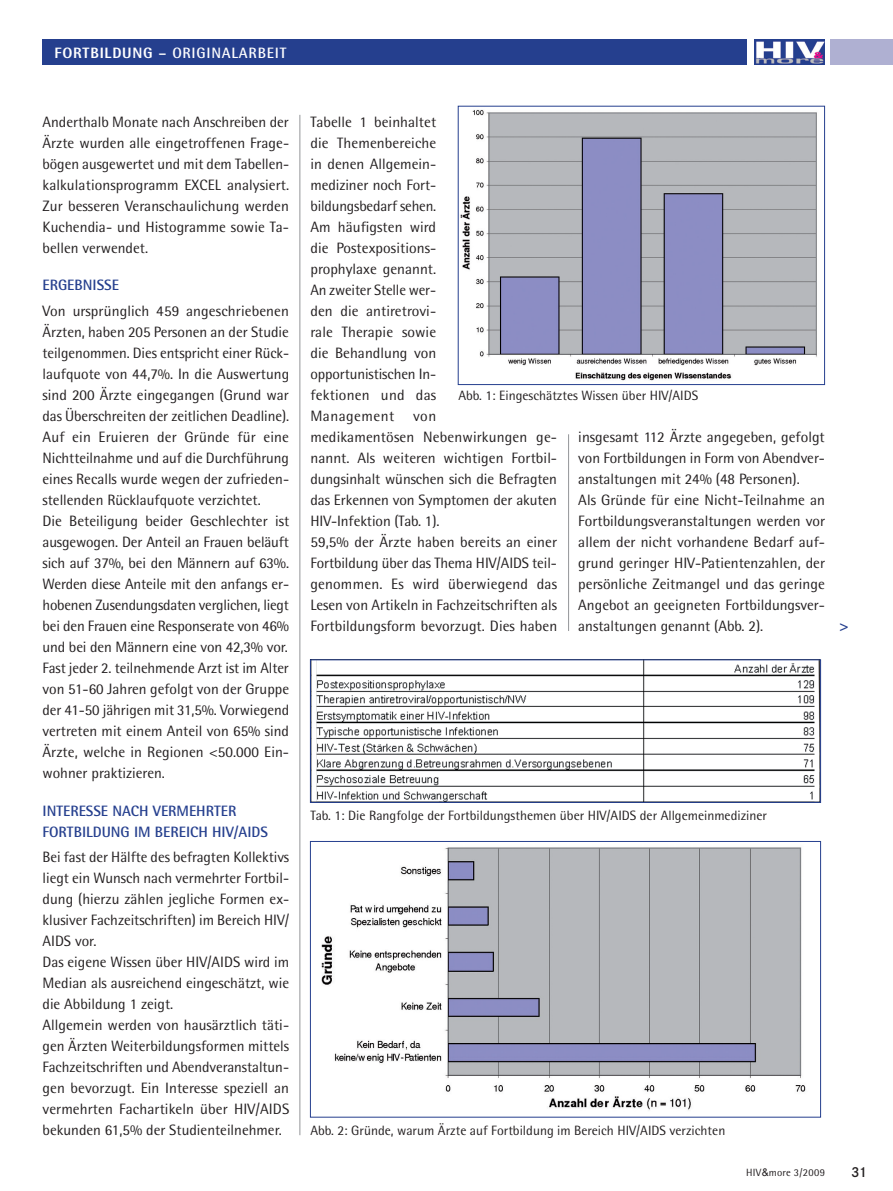
<style>
.page{position:relative;width:893px;height:1191px;background:#fff}
.page>*{position:absolute;margin:0;border:0;box-sizing:border-box;transform-origin:0 0}
.Fliesstext{font:15px/21px "Rotis Semi Sans";color:#231f20;text-align:justify}
.Fliesstext-2{font:700 15px/21px "Rotis Semi Sans";color:#253f8e}
.Rubriken{font:700 15px "Rotis Semi Sans";letter-spacing:.05em;color:#fff}
.t1{font:600 15px "Corporate S";color:#231f20}
.BU_s_schwarz{font:500 condensed 15px "Helvetica Neue";color:#253f8e}
.BU_s_schwarz-2{font:13.5px "Rotis Semi Sans";color:#231f20}
.t2{font:10.5px "Rotis Semi Sans";letter-spacing:.02em;color:#231f20}
.s1{font-weight:800}
.s2{font-family:"Arial"}
</style>
<div class="page">
<div style="left:43px;top:39px;width:704px;height:25px;background:#253f8e"></div>
<div style="left:831px;top:39px;width:62px;height:25px;background:#afb0d2"></div>
<img style="left:755px;top:40px;width:70px;height:24px">
<hr style="left:299px;top:115px;width:1px;height:1020px;background:#939598">
<img style="left:460px;top:109px;width:357px;height:272px">
<div style="left:458px;top:106px;width:367px;height:279px;border:1px solid #253f8e"></div>
<img style="left:316px;top:661px;width:503px;height:140px">
<div style="left:310px;top:659px;width:511px;height:144px;border:1px solid #253f8e"></div>
<img style="left:321px;top:847px;width:485px;height:263px">
<div style="left:310px;top:841px;width:511px;height:276px;border:1px solid #253f8e"></div>
<hr style="left:568px;top:434px;width:1px;height:197px;background:#939598">
<p class="Rubriken" style="left:55px;top:44px;width:233px"><span class="s1">FORTBILDUNG</span> – ORIGINALARBEIT</p>
<p class="Fliesstext" style="left:43px;top:111px;width:248px">Anderthalb Monate nach Anschreiben der Ärzte wurden alle eingetroffenen Frage&shy;bögen ausgewertet und mit dem Tabellen&shy;kalkulationsprogramm EXCEL analysiert.<br>Zur besseren Veranschaulichung werden Kuchendia- und Histogramme sowie Ta&shy;bellen verwendet.</p>
<p class="Fliesstext-2" style="left:43px;top:274px;width:78px">ERGEBNISSE</p>
<p class="Fliesstext" style="left:43px;top:300px;width:248px">Von ursprünglich 459 angeschriebenen Ärzten, haben 205 Personen an der Studie teilgenommen. Dies entspricht einer Rück&shy;laufquote von 44,7%. In die Auswertung sind 200 Ärzte eingegangen (Grund war das Überschreiten der zeitlichen Deadline).<br>Auf ein Eruieren der Gründe für eine Nichtteilnahme und auf die Durchführung eines Recalls wurde wegen der zufrieden&shy;stellenden Rücklaufquote verzichtet.</p>
<p class="Fliesstext" style="left:43px;top:510px;width:248px">Die Beteiligung beider Geschlechter ist ausgewogen. Der Anteil an Frauen beläuft sich auf 37%, bei den Männern auf 63%.<br>Werden diese Anteile mit den anfangs er&shy;hobenen Zusendungsdaten verglichen, liegt bei den Frauen eine Responserate von 46% und bei den Männern eine von 42,3% vor.</p>
<p class="Fliesstext" style="left:43px;top:657px;width:248px">Fast jeder 2. teilnehmende Arzt ist im Alter von 51-60 Jahren gefolgt von der Gruppe der 41-50 jährigen mit 31,5%. Vorwiegend vertreten mit einem Anteil von 65% sind Ärzte, welche in Regionen &lt;50.000 Ein&shy;wohner praktizieren.</p>
<p class="Fliesstext-2" style="left:43px;top:799px;width:227px">I NTERESSE NACH VERM EHRTER<br>FORTBILDUNG IM BEREICH HIV/AIDS</p>
<p class="Fliesstext" style="left:43px;top:846px;width:248px">Bei fast der Hälfte des befragten Kollektivs liegt ein Wunsch nach vermehrter Fortbil&shy;dung (hierzu zählen jegliche Formen ex&shy;klusiver Fachzeitschriften) im Bereich HIV/ AIDS vor.</p>
<p class="Fliesstext" style="left:43px;top:951px;width:248px">Das eigene Wissen über HIV/AIDS wird im Median als ausreichend eingeschätzt, wie die Abbildung 1 zeigt.</p>
<p class="Fliesstext" style="left:43px;top:1014px;width:248px">Allgemein werden von hausärztlich täti&shy;gen Ärzten Weiterbildungsformen mittels Fachzeitschriften und Abendveranstaltun&shy;gen bevorzugt. Ein Interesse speziell an vermehrten Fachartikeln über HIV/AIDS bekunden 61,5% der Studienteilnehmer.</p>
<p class="Fliesstext" style="left:310px;top:111px;width:248px;text-align:left">Tabelle 1 beinhaltet<br>die Themenbereiche<br>in denen Allgemein-<br>mediziner noch Fort-<br>bildungsbedarf sehen.<br>Am häufigsten wird<br>die Postexpositions-<br>prophylaxe genannt.<br>An zweiter Stelle wer-<br>den die antiretrovi-<br>rale Therapie sowie<br>die Behandlung von<br>opportunistischen In-<br>fektionen und das<br>Management von<br>medikamentösen Nebenwirkungen ge&shy;nannt. Als weiteren wichtigen Fortbil&shy;dungsinhalt wünschen sich die Befragten das Erkennen von Symptomen der akuten<br>HIV-Infektion (Tab. 1).</p>
<p class="Fliesstext" style="left:310px;top:531px;width:248px">59,5% der Ärzte haben bereits an einer Fortbildung über das Thema HIV/AIDS teil&shy;genommen. Es wird überwiegend das Lesen von Artikeln in Fachzeitschriften als Fortbildungsform bevorzugt. Dies haben</p>
<p class="BU_s_schwarz-2" style="left:458px;top:387px;width:241px">Abb. 1: Eingeschätztes Wissen über HIV/AIDS</p>
<p class="Fliesstext" style="left:578px;top:426px;width:248px">insgesamt 112 Ärzte angegeben, gefolgt von Fortbildungen in Form von Abendver&shy;anstaltungen mit 24% (48 Personen).</p>
<p class="Fliesstext" style="left:578px;top:489px;width:248px">Als Gründe für eine Nicht-Teilnahme an Fortbildungsveranstaltungen werden vor allem der nicht vorhandene Bedarf auf&shy;grund geringer HIV-Patientenzahlen, der persönliche Zeitmangel und das geringe Angebot an geeigneten Fortbildungsver&shy;anstaltungen genannt (Abb. 2).</p>
<p class="BU_s_schwarz" style="left:839px;top:617px;width:10px">&gt;</p>
<p class="BU_s_schwarz-2" style="left:310px;top:807px;width:458px">Tab. 1: Die Rangfolge der Fortbildungsthemen über HIV/AIDS der Allgemeinmediziner</p>
<p class="BU_s_schwarz-2" style="left:310px;top:1122px;width:416px">Abb. 2: Gründe, warum Ärzte auf Fortbildung im Bereich HIV/AIDS verzichten</p>
<p class="t2" style="left:746px;top:1165px;width:80px">HIV<span class="s2">&amp;</span>more 3/2009</p>
<p class="t1" style="left:851px;top:1163px;width:17px">31</p>
</div>
